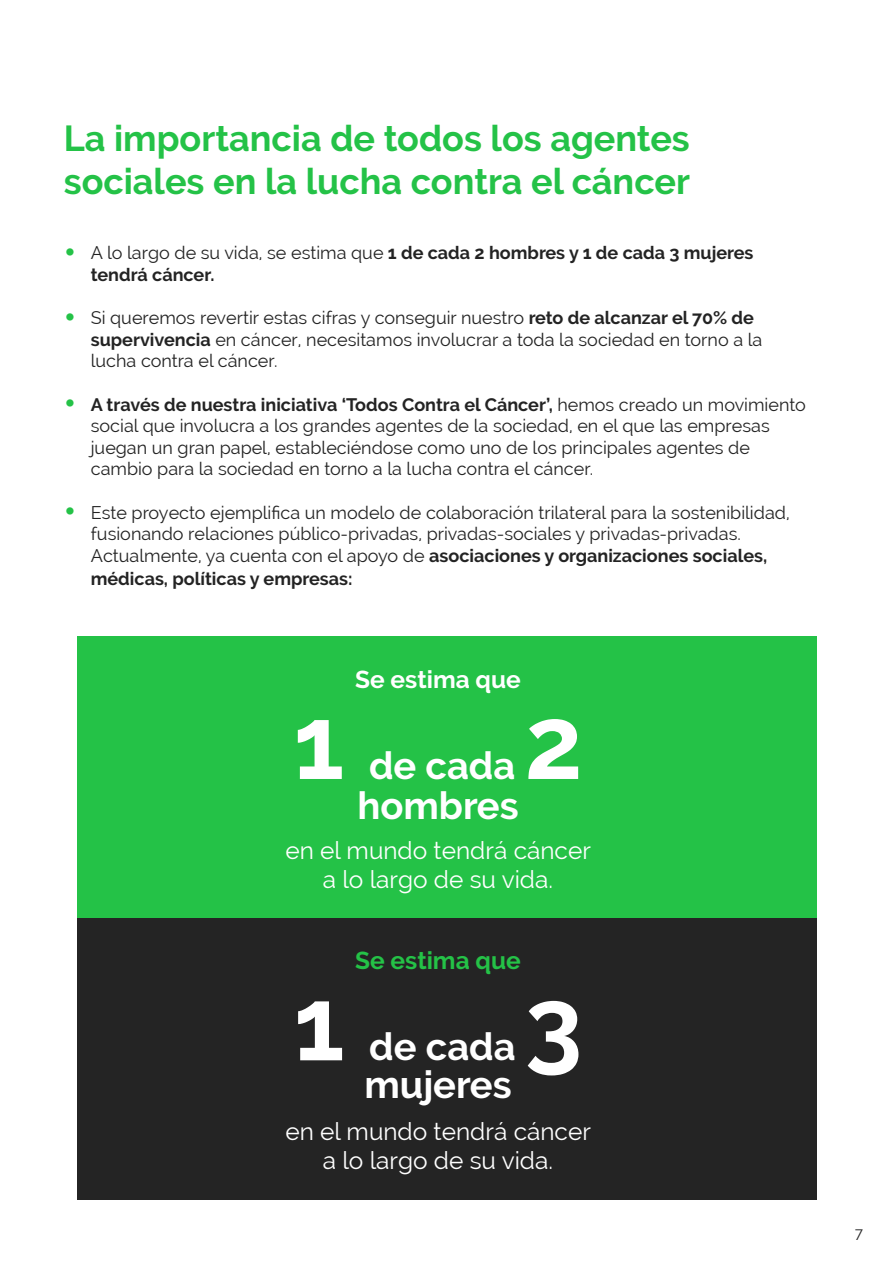
<style>
.page{position:relative;width:893px;height:1263px;background:#fff}
.page>*{position:absolute;margin:0;border:0;box-sizing:border-box;transform-origin:0 0}
.t1{font:700 103.2px "Raleway";color:#fff}
.t2{font:700 38.1px "Raleway";color:#fff}
.t3{font:700 36px/43.2px "Raleway";color:#24c247}
.t4{font:24.45px/29.2px "Raleway";color:#fff;text-align:center}
.t5{font:700 24.45px "Raleway";color:#fff}
.t6{font:700 24.45px "Raleway";color:#24c247}
.t7{font:18px/21.6px "Raleway";color:#232323}
.t8{font:700 18px/21.6px "Raleway";color:#232323}
.t9{font:15px "Raleway";color:#232323}
.s1{font-size:34.5px;color:#24c247}
.s2{font-weight:400}
.s3{font-weight:700;font-size:34.5px;color:#24c247}
.s4{font-weight:700}
</style>
<div class="page">
<div style="left:77px;top:918px;width:739px;height:281px;background:#242424"></div>
<div style="left:77px;top:636px;width:739px;height:282px;background:#24c247"></div>
<h3 class="t3" style="left:64px;top:117px;width:628px">La importancia de todos los agentes sociales en la lucha contra el cáncer</h3>
<p class="t8" style="left:91px;top:242px;width:664px;text-indent:-27px"><span class="s1">•</span> <span class="s2">A lo largo de su vida, se estima que</span> 1 de cada 2 hombres y 1 de cada 3 mujeres tendrá cáncer.</p>
<p class="t7" style="left:91px;top:307px;width:673px;text-indent:-27px"><span class="s3">•</span> Si queremos revertir estas cifras y conseguir nuestro <span class="s4">reto de alcanzar el 70% de supervivencia</span> en cáncer, necesitamos involucrar a toda la sociedad en torno a la lucha contra el cáncer.</p>
<p class="t7" style="left:91px;top:393px;width:717px;text-indent:-27px"><span class="s3">•</span> <span class="s4">A través de nuestra iniciativa ‘Todos Contra el Cáncer’,</span> hemos creado un movimiento social que involucra a los grandes agentes de la sociedad, en el que las empresas juegan un gran papel, estableciéndose como uno de los principales agentes de cambio para la sociedad en torno a la lucha contra el cáncer.</p>
<p class="t7" style="left:91px;top:501px;width:700px;text-indent:-27px"><span class="s3">•</span> Este proyecto ejemplifica un modelo de colaboración trilateral para la sostenibilidad, fusionando relaciones público-privadas, privadas-sociales y privadas-privadas.<br>Actualmente, ya cuenta con el apoyo de <span class="s4">asociaciones y organizaciones sociales,</span></p>
<p class="t8" style="left:91px;top:568px;width:263px">médicas, políticas y empresas:</p>
<h1 class="t1" style="left:293px;top:684px;width:52px">1</h1>
<h3 class="t5" style="left:355px;top:665px;width:167px">Se estima que</h3>
<h2 class="t2" style="left:369px;top:744px;width:148px">de cada</h2>
<h2 class="t2" style="left:357px;top:784px;width:163px">hombres</h2>
<h1 class="t1" style="left:524px;top:684px;width:60px">2</h1>
<h3 class="t4" style="left:286px;top:835px;width:307px">en el mundo tendrá cáncer a lo largo de su vida.</h3>
<h1 class="t1" style="left:294px;top:965px;width:52px">1</h1>
<h3 class="t6" style="left:355px;top:946px;width:167px">Se estima que</h3>
<h2 class="t2" style="left:369px;top:1025px;width:148px">de cada</h2>
<h2 class="t2" style="left:364px;top:1063px;width:149px">mujeres</h2>
<h1 class="t1" style="left:525px;top:965px;width:59px">3</h1>
<h3 class="t4" style="left:286px;top:1117px;width:307px">en el mundo tendrá cáncer a lo largo de su vida.</h3>
<p class="t9" style="left:855px;top:1224px;width:10px">7</p>
</div>
